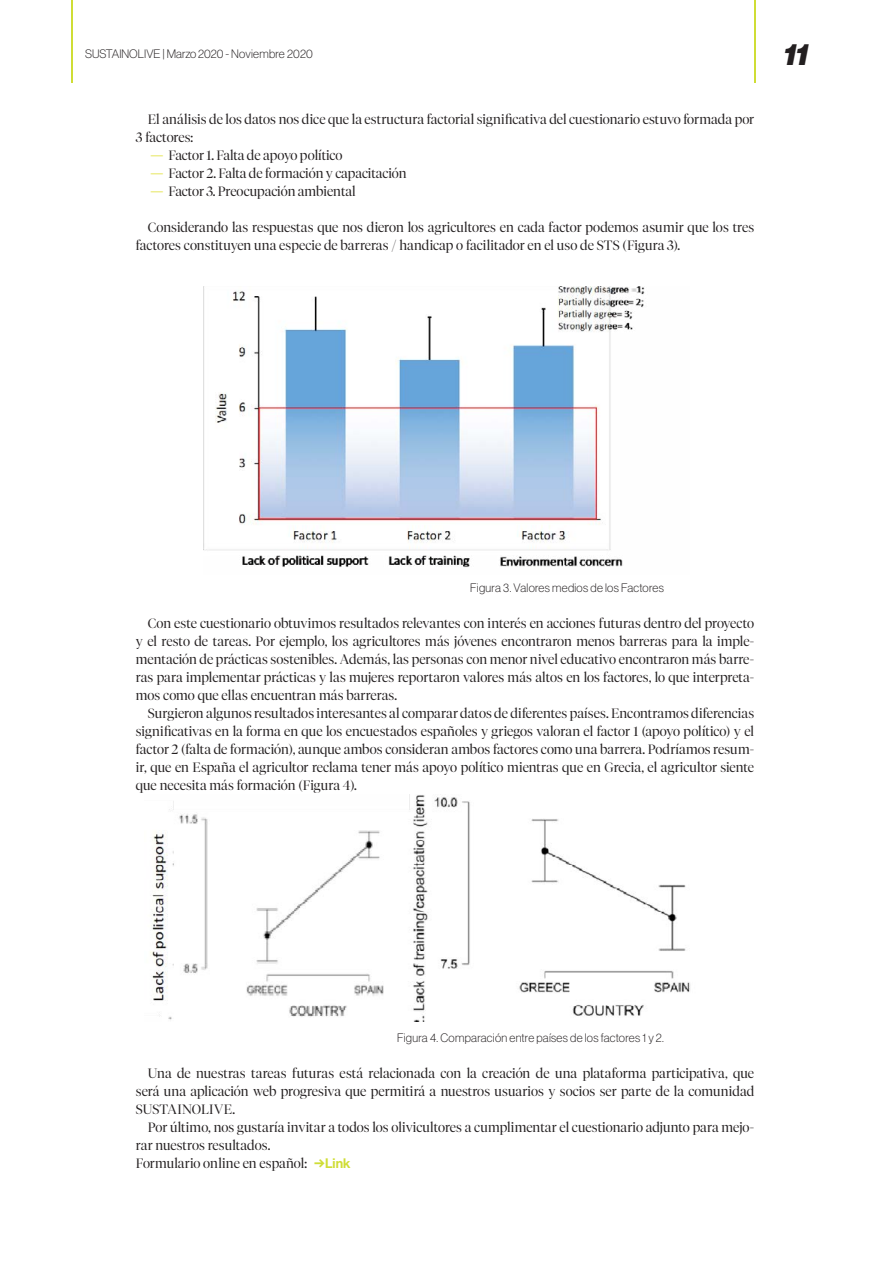
<style>
.page{position:relative;width:893px;height:1263px;background:#fff}
.page>*{position:absolute;margin:0;border:0;box-sizing:border-box;transform-origin:0 0}
.t1{font:italic 900 30px "Haas Grot Disp 96";color:#231f20}
.t2{font:300 13.5px/18px "Tiempos Fine";color:#231f20}
.t3{font:100 12px "Haas Grot Disp 35";letter-spacing:.02em;color:#231f20}
.t4{font:100 12px "Haas Grot Disp 35";color:#231f20}
.s1{font-weight:700;color:#d9d900}
.s2{font-family:"Favorit Pro";font-weight:700;color:#cfdd35}
.s3{font-family:"Haas Grot Disp 65";font-weight:500;color:#cfdd35}
</style>
<div class="page">
<hr style="left:72px;top:0;width:1px;height:82px;background:#cfdd35">
<hr style="left:754px;top:0;width:1px;height:82px;background:#cfdd35">
<img style="left:204px;top:286px;width:441px;height:281px">
<img style="left:150px;top:795px;width:541px;height:226px">
<p class="t4" style="left:85px;top:47px;width:229px">SUSTAINOLIVE | Marzo 2020 - Noviembre 2020</p>
<p class="t2" style="left:136px;top:110px;width:620px;text-indent:12px">El análisis de los datos nos dice que la estructura factorial significativa del cuestionario estuvo formada por<br>3 factores:</p>
<p class="t2" style="left:151px;top:146px;width:193px"><span class="s1">—</span> Factor 1. Falta de apoyo político</p>
<p class="t2" style="left:151px;top:164px;width:258px"><span class="s1">—</span> Factor 2. Falta de formación y capacitación</p>
<p class="t2" style="left:151px;top:182px;width:206px"><span class="s1">—</span> Factor 3. Preocupación ambiental</p>
<p class="t2" style="left:136px;top:218px;width:620px;text-indent:12px">Considerando las respuestas que nos dieron los agricultores en cada factor podemos asumir que los tres factores constituyen una especie de barreras / handicap o facilitador en el uso de STS (Figura 3).</p>
<h1 class="t1" style="left:784px;top:37px;width:26px">11</h1>
<p class="t3" style="left:470px;top:581px;width:195px">Figura 3. Valores medios de los Factores</p>
<p class="t2" style="left:136px;top:614px;width:620px;text-align:justify;text-indent:12px">Con este cuestionario obtuvimos resultados relevantes con interés en acciones futuras dentro del proyecto y el resto de tareas. Por ejemplo, los agricultores más jóvenes encontraron menos barreras para la imple&shy;mentación de prácticas sostenibles. Además, las personas con menor nivel educativo encontraron más barre&shy;ras para implementar prácticas y las mujeres reportaron valores más altos en los factores, lo que interpreta&shy;mos como que ellas encuentran más barreras.</p>
<p class="t2" style="left:136px;top:704px;width:620px;text-align:justify;text-indent:12px">Surgieron algunos resultados interesantes al comparar datos de diferentes países. Encontramos diferencias significativas en la forma en que los encuestados españoles y griegos valoran el factor 1 (apoyo político) y el factor 2 (falta de formación), aunque ambos consideran ambos factores como una barrera. Podríamos resum&shy;ir, que en España el agricultor reclama tener más apoyo político mientras que en Grecia, el agricultor siente que necesita más formación (Figura 4).</p>
<p class="t3" style="left:397px;top:1031px;width:268px">Figura 4. Comparación entre países de los factores 1 y 2.</p>
<p class="t2" style="left:136px;top:1064px;width:620px;text-align:justify;text-indent:12px">Una de nuestras tareas futuras está relacionada con la creación de una plataforma participativa, que será una aplicación web progresiva que permitirá a nuestros usuarios y socios ser parte de la comunidad SUSTAINOLIVE.</p>
<p class="t2" style="left:136px;top:1118px;width:620px;text-indent:12px">Por último, nos gustaría invitar a todos los olivicultores a cumplimentar el cuestionario adjunto para mejo&shy;rar nuestros resultados.<br>Formulario online en español: <span class="s2">→</span><span class="s3">Link</span></p>
</div>
